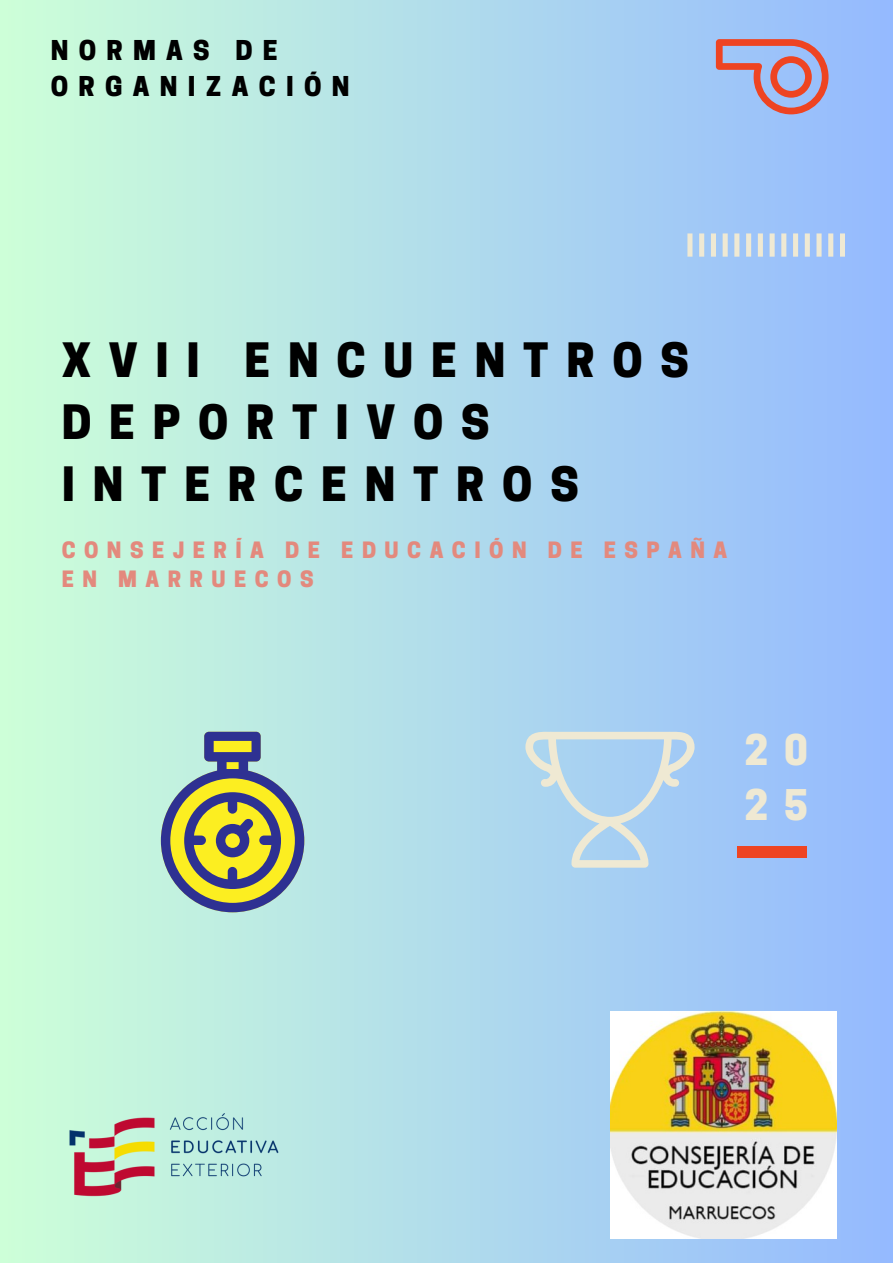
<style>
.page{position:relative;width:893px;height:1263px;background:#fff}
.page>*{position:absolute;margin:0;border:0;box-sizing:border-box;transform-origin:0 0}
.t1{font:800 44.47px/61.9px "Cooper Hewitt";letter-spacing:.4em;color:#000}
.t2{font:800 39.67px/55.1px "Cooper Hewitt";color:#efe9d3}
.t3{font:800 25.65px/35.4px "Cooper Hewitt";letter-spacing:.4em;color:#000}
.t4{font:800 21.15px/29.2px "Cooper Hewitt";letter-spacing:.4em;color:#e3897d}
</style>
<div class="page">
<div style="left:0;top:0;width:893px;height:1263px;background:linear-gradient(to right,#cdffd8,#95b9ff)"></div>
<svg style="left:525px;top:732px;width:169px;height:136px;background:#b6d5eb"></svg>
<svg style="left:716px;top:39px;width:112px;height:75px;background:#b798b1"></svg>
<svg style="left:687px;top:233px;width:158px;height:24px;background:#c0d3e8"></svg>
<div style="left:737px;top:847px;width:70px;height:10px;background:#e42"></div>
<img style="left:610px;top:1012px;width:226px;height:226px">
<img style="left:68px;top:1111px;width:213px;height:86px">
<svg style="left:161px;top:732px;width:143px;height:180px;background:#9faa82"></svg>
<p class="t3" style="left:51px;top:36px;width:300px">NORMAS DE<br>ORGANIZACIÓN</p>
<h1 class="t1" style="left:62px;top:335px;width:628px">XVII ENCUENTROS<br>DEPORTIVOS<br>INTERCENTROS</h1>
<p class="t4" style="left:62px;top:538px;width:667px">CONSEJERÍA DE EDUCACIÓN DE ESPAÑA<br>EN MARRUECOS</p>
<h3 class="t2" style="left:744px;top:727px;width:65px">2 0<br>2 5</h3>
</div>
